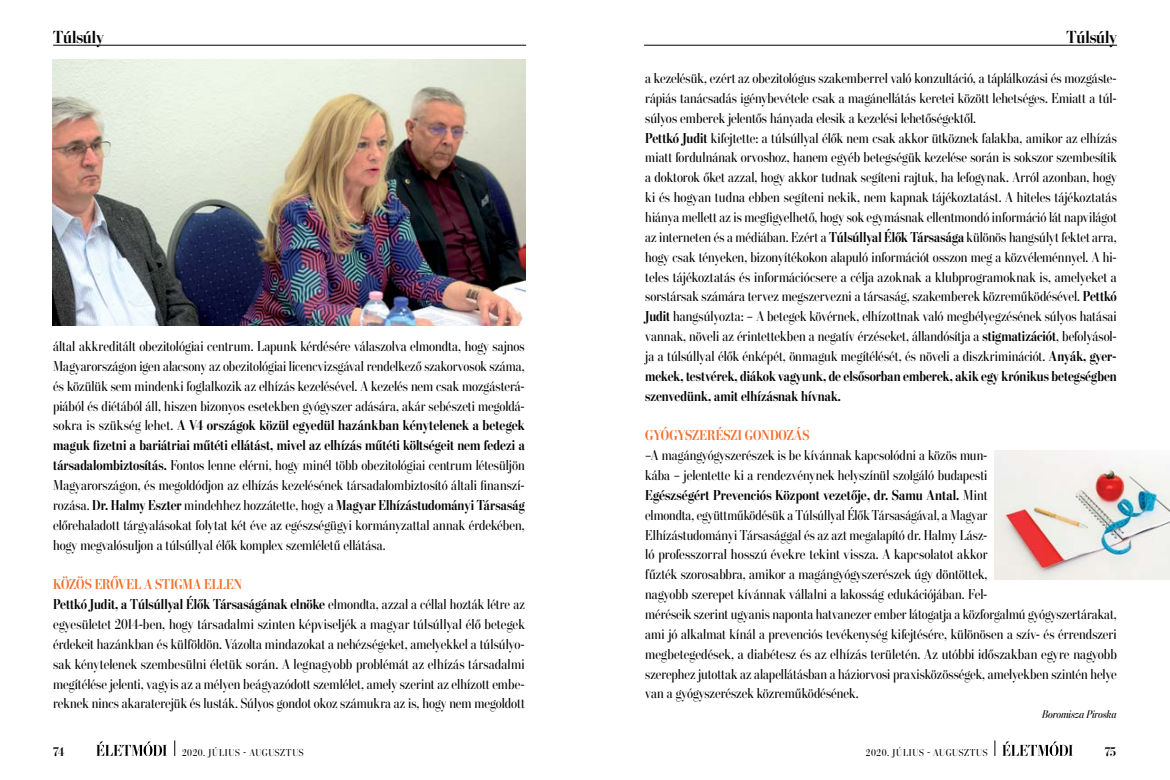
<style>
.page{position:relative;width:1170px;height:780px;background:#fff}
.page>*{position:absolute;margin:0;border:0;box-sizing:border-box;transform-origin:0 0}
.t1{font:700 17.5px "Stilson Display M";letter-spacing:-.005em;color:#000}
.t2{font:14.38px/19.9px "Stilson Display M";color:#000;scale:.95 1}
.t3{font:700 14.38px "Stilson Display M";letter-spacing:.005em;color:#f3702c;scale:.95 1}
.t4{font:700 12.5px "Stilson Display M";color:#000}
.t5{font:italic 11.25px "Stilson Display M";letter-spacing:.005em;color:#000;scale:.95 1}
.t6{font:10px "Stilson Display M";letter-spacing:.065em;color:#000}
.s1{font-weight:700}
.s2{font-weight:700;color:#f3702c}
</style>
<div class="page">
<svg style="left:174px;top:740px;width:1px;height:16px"></svg>
<svg style="left:994px;top:740px;width:1px;height:16px"></svg>
<svg style="left:96px;top:741px;width:71px;height:15px"></svg>
<svg style="left:1002px;top:741px;width:70px;height:15px"></svg>
<hr style="left:53px;top:45px;width:473px;height:1px;background:#000">
<hr style="left:644px;top:45px;width:472px;height:1px;background:#000">
<img style="left:52px;top:59px;width:473px;height:266px">
<img style="left:994px;top:450px;width:175px;height:129px">
<p class="t1" style="left:53px;top:27px;width:52px">Túlsúly</p>
<p class="t1" style="left:1066px;top:27px;width:52px">Túlsúly</p>
<p class="t2" style="left:53px;top:336px;width:498px;text-align:justify">által akkreditált obezitológiai centrum. Lapunk kérdésére válaszolva elmondta, hogy sajnos Magyarországon igen alacsony az obezitológiai licencvizsgával rendelkező szakorvosok száma, és közülük sem mindenki foglalkozik az elhízás kezelésével. A kezelés nem csak mozgásterá&shy;piából és diétából áll, hiszen bizonyos esetekben gyógyszer adására, akár sebészeti megoldá&shy;sokra is szükség lehet. <span class="s1">A V4 országok közül egyedül hazánkban kénytelenek a betegek maguk fizetni a bariátriai műtéti ellátást, mivel az elhízás műtéti költségeit nem fedezi a társadalombiztosítás.</span> Fontos lenne elérni, hogy minél több obezitológiai centrum létesüljön Magyarországon, és megoldódjon az elhízás kezelésének társadalombiztosító általi finanszí&shy;rozása. <span class="s1">Dr. Halmy Eszter</span> mindehhez hozzátette, hogy a <span class="s1">Magyar Elhízástudományi Társaság </span>előrehaladott tárgyalásokat folytat két éve az egészségügyi kormányzattal annak érdekében, hogy megvalósuljon a túlsúllyal élők komplex szemléletű ellátása.</p>
<p class="t2" style="left:53px;top:574px;width:498px"><span class="s2">KÖZÖS ERŐVEL A STIGMA ELLEN<br></span><span class="s1">Pettkó Judit, a Túlsúllyal Élők Társaságának elnöke</span> elmondta, azzal a céllal hozták létre az egyesületet 2014-ben, hogy társadalmi szinten képviseljék a magyar túlsúllyal élő betegek érdekeit hazánkban és külföldön. Vázolta mindazokat a nehézségeket, amelyekkel a túlsúlyo&shy;sak kénytelenek szembesülni életük során. A legnagyobb problémát az elhízás társadalmi megítélése jelenti, vagyis az a mélyen beágyazódott szemlélet, amely szerint az elhízott embe&shy;reknek nincs akaraterejük és lusták. Súlyos gondot okoz számukra az is, hogy nem megoldott</p>
<p class="t2" style="left:645px;top:68px;width:498px">a kezelésük, ezért az obezitológus szakemberrel való konzultáció, a táplálkozási és mozgáste&shy;rápiás tanácsadás igénybevétele csak a magánellátás keretei között lehetséges. Emiatt a túl&shy;súlyos emberek jelentős hányada elesik a kezelési lehetőségektől.<br><span class="s1">Pettkó Judit</span> kifejtette: a túlsúllyal élők nem csak akkor ütköznek falakba, amikor az elhízás miatt fordulnának orvoshoz, hanem egyéb betegségük kezelése során is sokszor szembesítik a doktorok őket azzal, hogy akkor tudnak segíteni rajtuk, ha lefogynak. Arról azonban, hogy ki és hogyan tudna ebben segíteni nekik, nem kapnak tájékoztatást. A hiteles tájékoztatás hiánya mellett az is megfigyelhető, hogy sok egymásnak ellentmondó információ lát napvilágot az interneten és a médiában. Ezért a <span class="s1">Túlsúllyal Élők Társasága</span> különös hangsúlyt fektet arra, hogy csak tényeken, bizonyítékokon alapuló információt osszon meg a közvéleménnyel. A hi&shy;teles tájékoztatás és információcsere a célja azoknak a klubprogramoknak is, amelyeket a sorstársak számára tervez megszervezni a társaság, szakemberek közreműködésével. <span class="s1">Pettkó Judit</span> hangsúlyozta: – A betegek kövérnek, elhízottnak való megbélyegzésének súlyos hatásai vannak, növeli az érintettekben a negatív érzéseket, állandósítja a <span class="s1">stigmatizációt</span>, befolyásol&shy;ja a túlsúllyal élők énképét, önmaguk megítélését, és növeli a diszkriminációt. <span class="s1">Anyák, gyer&shy;mekek, testvérek, diákok vagyunk, de elsősorban emberek, akik egy krónikus betegségben szenvedünk, amit elhízásnak hívnak.</span></p>
<p class="t3" style="left:645px;top:427px;width:174px">GYÓGYSZERÉSZI GONDOZÁS</p>
<p class="t2" style="left:645px;top:445px;width:498px">–A magángyógyszerészek is be kívánnak kapcsolódni a közös mun-<br>kába – jelentette ki a rendezvénynek helyszínül szolgáló budapesti<br><span class="s1">Egészségért Prevenciós Központ vezetője, dr. Samu Antal.</span> Mint<br>elmondta, együttműködésük a Túlsúllyal Élők Társaságával, a Magyar<br>Elhízástudományi Társasággal és az azt megalapító dr. Halmy Lász-<br>ló professzorral hosszú évekre tekint vissza. A kapcsolatot akkor<br>fűzték szorosabbra, amikor a magángyógyszerészek úgy döntöttek,<br>nagyobb szerepet kívánnak vállalni a lakosság edukációjában. Fel-<br>méréseik szerint ugyanis naponta hatvanezer ember látogatja a közforgalmú gyógyszertárakat, ami jó alkalmat kínál a prevenciós tevékenység kifejtésére, különösen a szív- és érrendszeri megbetegedések, a diabétesz és az elhízás területén. Az utóbbi időszakban egyre nagyobb szerephez jutottak az alapellátásban a háziorvosi praxisközösségek, amelyekben szintén helye van a gyógyszerészek közreműködésének.</p>
<p class="t5" style="left:1042px;top:708px;width:80px">Boromisza Piroska</p>
<p class="t4" style="left:53px;top:744px;width:13px">74</p>
<p class="t6" style="left:182px;top:746px;width:123px">2020. JÚLIUS - AUGUSZTUS</p>
<p class="t6" style="left:865px;top:746px;width:123px">2020. JÚLIUS - AUGUSZTUS</p>
<p class="t4" style="left:1104px;top:744px;width:13px">75</p>
</div>
